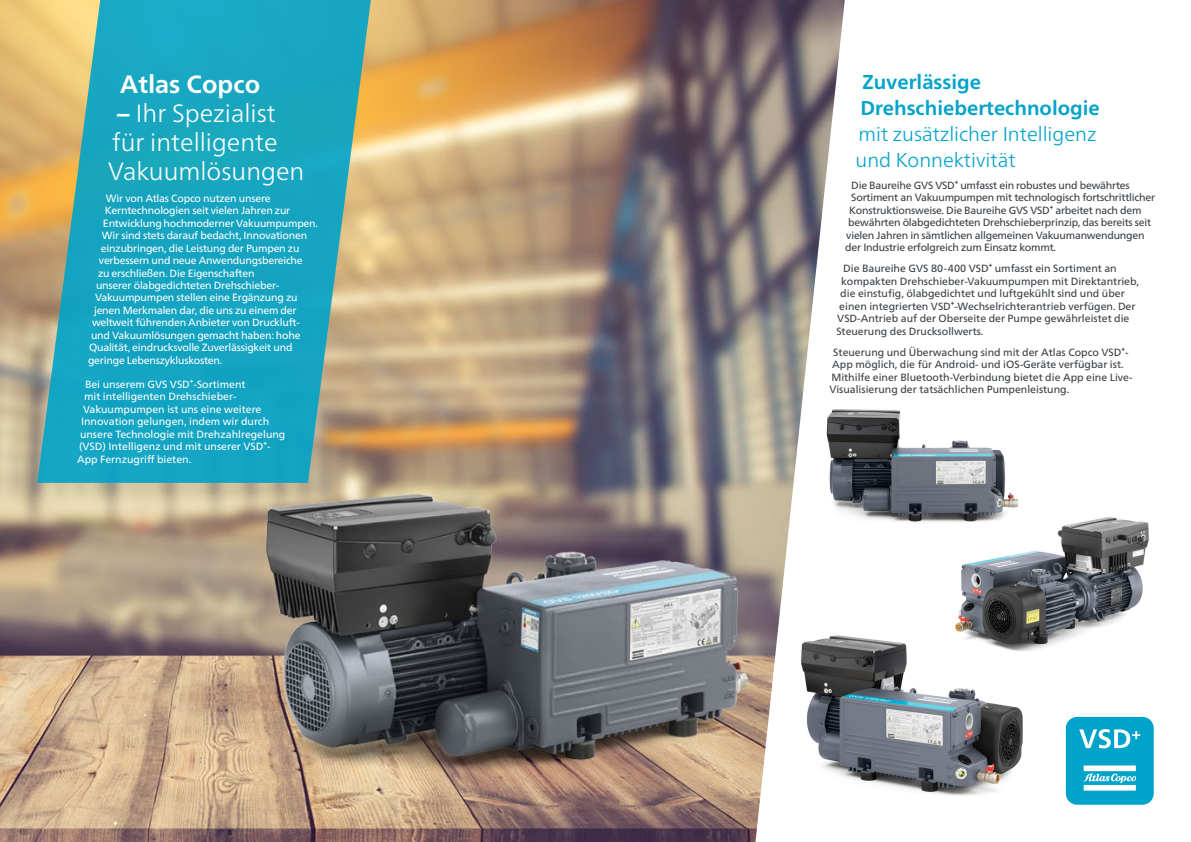
<style>
.page{position:relative;width:1191px;height:842px;background:#fff}
.page>*{position:absolute;margin:0;border:0;box-sizing:border-box;transform-origin:0 0}
.t1{font:300 25px/29px "Neue Frutiger World";color:#fff}
.t2{font:700 25px "Neue Frutiger World";color:#fff}
.t3{font:300 20px/26px "Neue Frutiger World";color:#00a3c9}
.t4{font:700 20px/26px "Neue Frutiger World";color:#00a3c9}
.t5{font:10.5px "Neue Frutiger World";letter-spacing:-.02em;color:#fff}
.t6{font:10.5px/12.5px "Neue Frutiger World";color:#373d42}
.t7{font:10.5px "Neue Frutiger World";letter-spacing:-.02em;color:#373d42}
.t8{font:10.5px "Neue Frutiger World";color:#fff}
.s1{font-weight:700}
</style>
<div class="page">
<img style="left:0;top:0;width:844px;height:842px">
<img style="left:959px;top:517px;width:190px;height:128px">
<img style="left:802px;top:391px;width:237px;height:158px">
<img style="left:765px;top:615px;width:285px;height:203px">
<svg style="left:37px;top:0;width:335px;height:483px;background:#3aa7b3"></svg>
<div style="left:1065px;top:717px;width:88px;height:88px;background:#00a3c9;border-radius:11px"></div>
<svg style="left:1083px;top:765px;width:53px;height:25px"></svg>
<svg style="left:1079px;top:729px;width:61px;height:19px"></svg>
<h1 class="t2" style="left:120px;top:62px;width:142px">Atlas Copco</h1>
<h1 class="t1" style="left:108px;top:99px;width:198px;text-indent:9px"><span class="s1">–</span> Ihr Spezialist für intelligente<br>Vakuumlösungen</h1>
<p class="t5" style="left:106px;top:190px;width:166px">Wir von Atlas Copco nutzen unsere</p>
<p class="t5" style="left:105px;top:202px;width:187px">Kerntechnologien seit vielen Jahren zur</p>
<p class="t5" style="left:103px;top:215px;width:217px">Entwicklung hochmoderner Vakuumpumpen.</p>
<p class="t5" style="left:102px;top:227px;width:207px">Wir sind stets darauf bedacht, Innovationen</p>
<p class="t5" style="left:101px;top:240px;width:200px">einzubringen, die Leistung der Pumpen zu</p>
<p class="t5" style="left:99px;top:252px;width:205px">verbessern und neue Anwendungsbereiche</p>
<p class="t5" style="left:98px;top:265px;width:158px">zu erschließen. Die Eigenschaften</p>
<p class="t5" style="left:96px;top:277px;width:185px">unserer ölabgedichteten Drehschieber-</p>
<p class="t5" style="left:95px;top:290px;width:204px">Vakuumpumpen stellen eine Ergänzung zu</p>
<p class="t5" style="left:94px;top:302px;width:204px">jenen Merkmalen dar, die uns zu einem der</p>
<p class="t5" style="left:92px;top:315px;width:209px">weltweit führenden Anbieter von Druckluft-</p>
<p class="t5" style="left:91px;top:327px;width:211px">und Vakuumlösungen gemacht haben: hohe</p>
<p class="t5" style="left:89px;top:339px;width:205px">Qualität, eindrucksvolle Zuverlässigkeit und</p>
<p class="t5" style="left:88px;top:352px;width:136px">geringe Lebenszykluskosten.</p>
<p class="t8" style="left:85px;top:376px;width:162px">Bei unserem GVS VSD⁺-Sortiment</p>
<p class="t8" style="left:84px;top:388px;width:154px">mit intelligenten Drehschieber-</p>
<p class="t8" style="left:83px;top:401px;width:180px">Vakuumpumpen ist uns eine weitere</p>
<p class="t8" style="left:81px;top:413px;width:190px">Innovation gelungen, indem wir durch</p>
<p class="t8" style="left:80px;top:426px;width:207px">unsere Technologie mit Drehzahlregelung</p>
<p class="t8" style="left:79px;top:438px;width:193px">(VSD) Intelligenz und mit unserer VSD⁺-</p>
<p class="t8" style="left:77px;top:451px;width:116px">App Fernzugriff bieten.</p>
<h2 class="t4" style="left:860px;top:69px;width:241px">Zuverlässige<br>Drehschiebertechnologie</h2>
<h2 class="t3" style="left:855px;top:121px;width:242px">mit zusätzlicher Intelligenz und Konnektivität</h2>
<p class="t7" style="left:851px;top:177px;width:280px">Die Baureihe GVS VSD⁺ umfasst ein robustes und bewährtes</p>
<p class="t7" style="left:851px;top:189px;width:305px">Sortiment an Vakuumpumpen mit technologisch fortschrittlicher</p>
<p class="t7" style="left:849px;top:202px;width:294px">Konstruktionsweise. Die Baureihe GVS VSD⁺ arbeitet nach dem</p>
<p class="t7" style="left:848px;top:214px;width:304px">bewährten ölabgedichteten Drehschieberprinzip, das bereits seit</p>
<p class="t7" style="left:846px;top:227px;width:300px">vielen Jahren in sämtlichen allgemeinen Vakuumanwendungen</p>
<p class="t7" style="left:845px;top:239px;width:212px">der Industrie erfolgreich zum Einsatz kommt.</p>
<p class="t6" style="left:843px;top:262px;width:275px">Die Baureihe GVS 80-400 VSD⁺ umfasst ein Sortiment an</p>
<p class="t6" style="left:841px;top:275px;width:299px">kompakten Drehschieber-Vakuumpumpen mit Direktantrieb,</p>
<p class="t6" style="left:840px;top:287px;width:286px">die einstufig, ölabgedichtet und luftgekühlt sind und über</p>
<p class="t6" style="left:839px;top:300px;width:298px">einen integrierten VSD⁺-Wechselrichterantrieb verfügen. Der</p>
<p class="t6" style="left:837px;top:312px;width:294px">VSD-Antrieb auf der Oberseite der Pumpe gewährleistet die</p>
<p class="t6" style="left:836px;top:325px;width:149px">Steuerung des Drucksollwerts.</p>
<p class="t6" style="left:829px;top:346px;width:305px;text-indent:4px">Steuerung und Überwachung sind mit der Atlas Copco VSD⁺- App möglich, die für Android- und iOS-Geräte verfügbar ist.<br>Mithilfe einer Bluetooth-Verbindung bietet die App eine Live-Visualisierung der tatsächlichen Pumpenleistung.</p>
</div>
